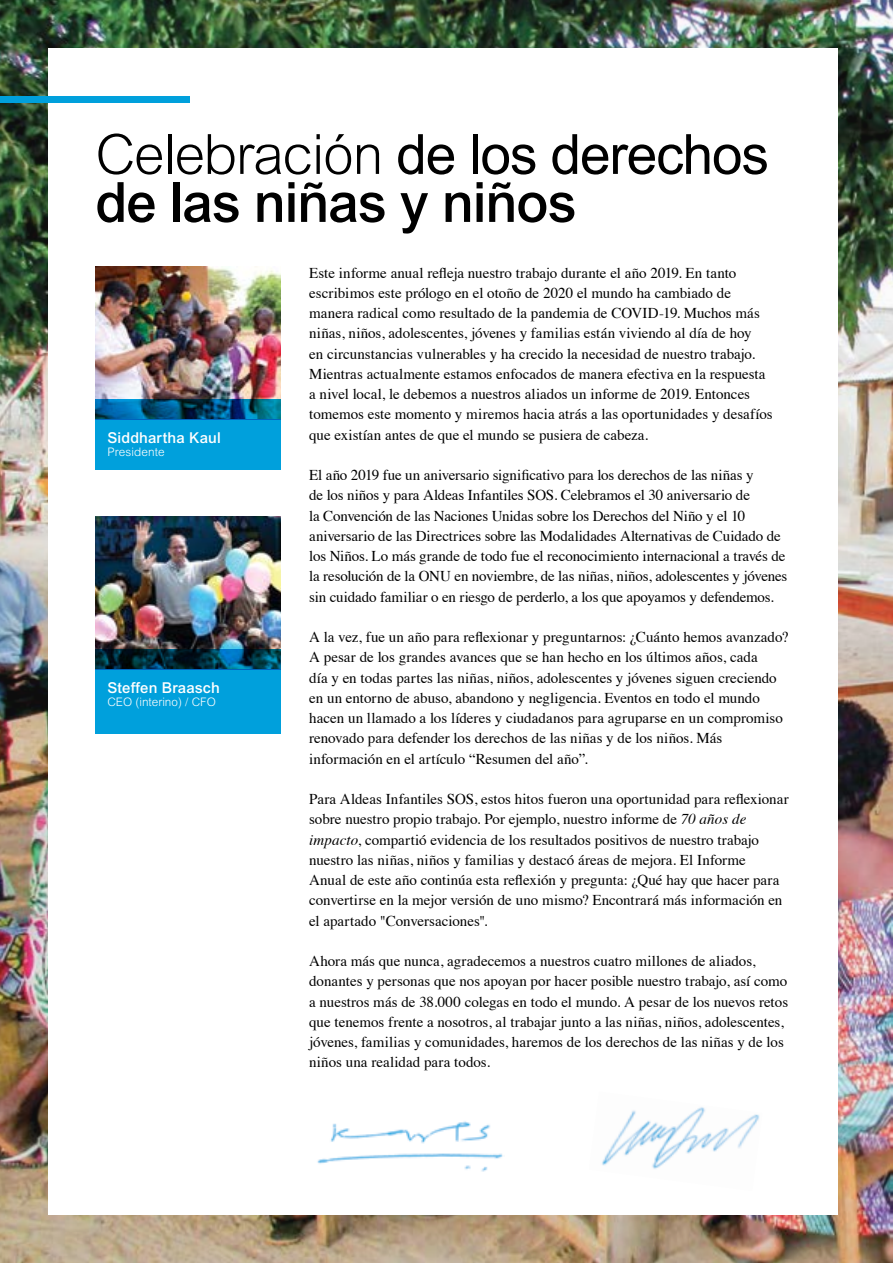
<style>
.page{position:relative;width:893px;height:1263px;background:#fff}
.page>*{position:absolute;margin:0;border:0;box-sizing:border-box;transform-origin:0 0}
.t1{font:55.5px "Arial";letter-spacing:-.02em;color:#000}
.t2{font:500 55.5px "Arial MT Std";letter-spacing:-.02em;color:#000}
.t3{font:15px/20.2px "Times";color:#000}
.t4{font:500 15px "Arial MT Std";letter-spacing:.01em;color:#fff}
.t5{font:300 11.7px "Arial MT Std";color:#fff}
.s1{font-family:"Arial MT Std";font-weight:300}
.s2{font-style:italic}
</style>
<div class="page">
<img style="left:0;top:0;width:892px;height:1263px">
<div style="left:48px;top:48px;width:789px;height:1167px;background:#fff"></div>
<div style="left:0;top:96px;width:189px;height:6px;background:#00a0dc"></div>
<img style="left:95px;top:267px;width:186px;height:132px">
<div style="left:95px;top:419px;width:186px;height:51px;background:#00a0dc"></div>
<svg style="left:95px;top:399px;width:186px;height:20px;background:#005682"></svg>
<img style="left:95px;top:516px;width:186px;height:133px">
<div style="left:95px;top:669px;width:186px;height:64px;background:#00a0dc"></div>
<svg style="left:95px;top:649px;width:186px;height:20px;background:#003347"></svg>
<img style="left:317px;top:1121px;width:186px;height:51px">
<img style="left:602px;top:1107px;width:158px;height:62px">
<h1 class="t1" style="left:95px;top:118px;width:675px"><span class="s1">Celebración</span> de los derechos</h1>
<h1 class="t2" style="left:95px;top:170px;width:482px">de las niñas y niños</h1>
<p class="t4" style="left:107px;top:429px;width:115px">Siddhartha Kaul</p>
<p class="t5" style="left:107px;top:446px;width:59px">Presidente</p>
<p class="t4" style="left:107px;top:679px;width:114px">Steffen Braasch</p>
<p class="t5" style="left:107px;top:695px;width:110px">CEO (interino) / CFO</p>
<p class="t3" style="left:309px;top:261px;width:465px">Este informe anual refleja nuestro trabajo durante el año 2019. En tanto escribimos este prólogo en el otoño de 2020 el mundo ha cambiado de manera radical como resultado de la pandemia de COVID-19. Muchos más niñas, niños, adolescentes, jóvenes y familias están viviendo al día de hoy<br>en circunstancias vulnerables y ha crecido la necesidad de nuestro trabajo.<br>Mientras actualmente estamos enfocados de manera efectiva en la respuesta a nivel local, le debemos a nuestros aliados un informe de 2019. Entonces tomemos este momento y miremos hacia atrás a las oportunidades y desafíos que existían antes de que el mundo se pusiera de cabeza.</p>
<p class="t3" style="left:309px;top:464px;width:480px">El año 2019 fue un aniversario significativo para los derechos de las niñas y<br>de los niños y para Aldeas Infantiles SOS. Celebramos el 30 aniversario de<br>la Convención de las Naciones Unidas sobre los Derechos del Niño y el 10 aniversario de las Directrices sobre las Modalidades Alternativas de Cuidado de los Niños. Lo más grande de todo fue el reconocimiento internacional a través de la resolución de la ONU en noviembre, de las niñas, niños, adolescentes y jóvenes sin cuidado familiar o en riesgo de perderlo, a los que apoyamos y defendemos.</p>
<p class="t3" style="left:309px;top:626px;width:480px">A la vez, fue un año para reflexionar y preguntarnos: ¿Cuánto hemos avanzado?<br>A pesar de los grandes avances que se han hecho en los últimos años, cada<br>día y en todas partes las niñas, niños, adolescentes y jóvenes siguen creciendo en un entorno de abuso, abandono y negligencia. Eventos en todo el mundo hacen un llamado a los líderes y ciudadanos para agruparse en un compromiso renovado para defender los derechos de las niñas y de los niños. Más información en el artículo “Resumen del año”.</p>
<p class="t3" style="left:309px;top:788px;width:481px">Para Aldeas Infantiles SOS, estos hitos fueron una oportunidad para reflexionar sobre nuestro propio trabajo. Por ejemplo, nuestro informe de <span class="s2">70 años de impacto</span>, compartió evidencia de los resultados positivos de nuestro trabajo nuestro las niñas, niños y familias y destacó áreas de mejora. El Informe<br>Anual de este año continúa esta reflexión y pregunta: ¿Qué hay que hacer para convertirse en la mejor versión de uno mismo? Encontrará más información en el apartado "Conversaciones".</p>
<p class="t3" style="left:309px;top:950px;width:480px">Ahora más que nunca, agradecemos a nuestros cuatro millones de aliados, donantes y personas que nos apoyan por hacer posible nuestro trabajo, así como a nuestros más de 38.000 colegas en todo el mundo. A pesar de los nuevos retos que tenemos frente a nosotros, al trabajar junto a las niñas, niños, adolescentes, jóvenes, familias y comunidades, haremos de los derechos de las niñas y de los niños una realidad para todos.</p>
</div>
